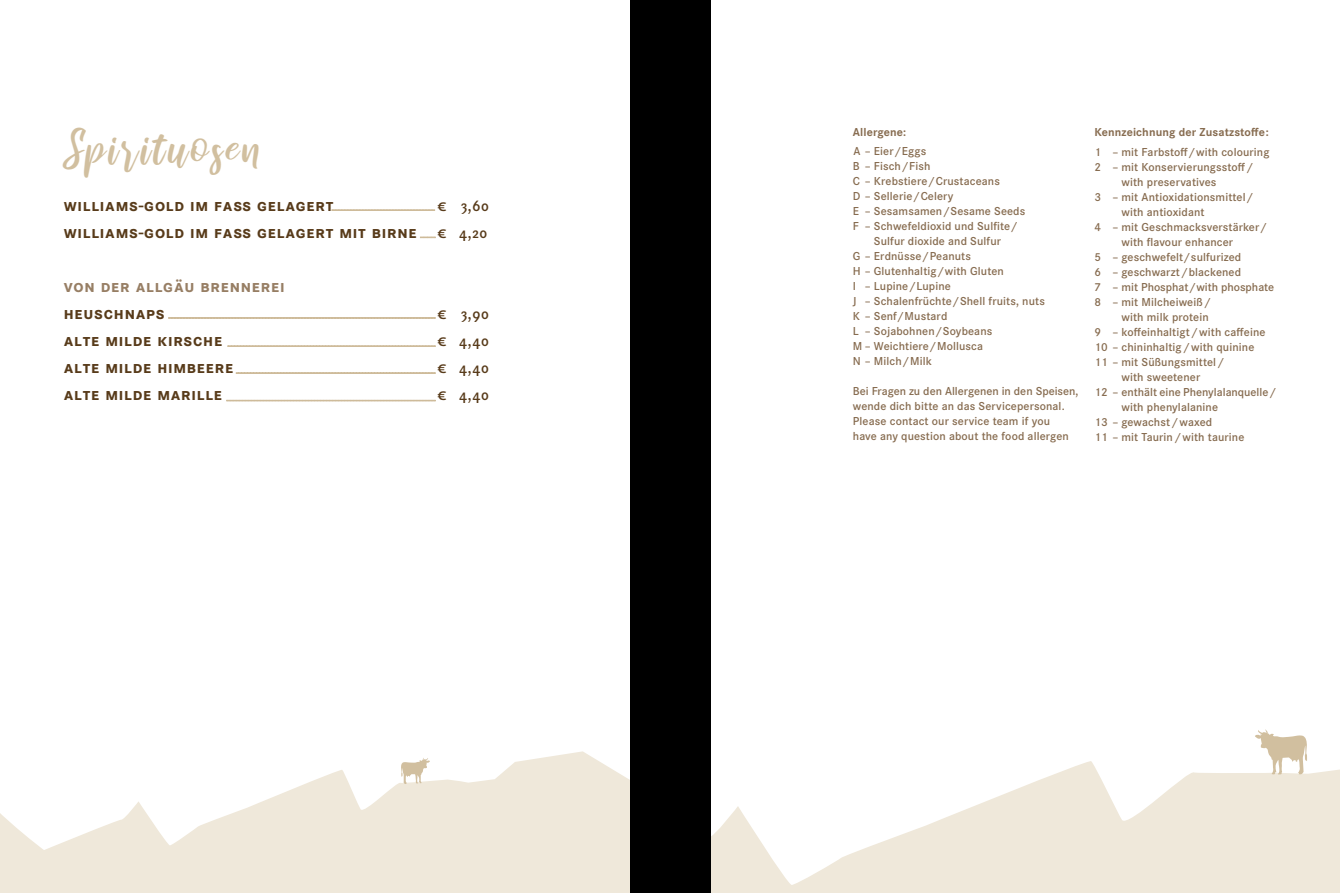
<style>
.page{position:relative;width:1340px;height:893px;background:#fff}
.page>*{position:absolute;margin:0;border:0;box-sizing:border-box;transform-origin:0 0}
.t1{font:48px "raustila";letter-spacing:.07em;color:#d1bf9f}
.t2{font:700 18px "Corporate SSC";letter-spacing:.04em;color:#583b1a}
.t3{font:700 18px "Corporate SSC";letter-spacing:.04em;color:#977e64}
.t4{font:600 15.75px "Corporate SSC";letter-spacing:.04em;color:#583b1a}
.t5{font:600 12px/15px "Corporate S";letter-spacing:.01em;color:#876c50}
.t6{font:700 12px "Corporate S";letter-spacing:.01em;color:#876c50}
.s1{font-family:"Fedra Sans Std";font-weight:400}
.s2{font-family:"Fedra Sans Std";font-weight:400;font-size:15.75px}
.s3{font-weight:600;font-size:15.75px}
</style>
<div class="page">
<svg style="left:710px;top:648px;width:629px;height:245px"></svg>
<svg style="left:0;top:751px;width:629px;height:142px;fill:#efe8da"></svg>
<svg style="left:1254px;top:729px;width:52px;height:45px"></svg>
<svg style="left:401px;top:758px;width:29px;height:26px"></svg>
<svg style="left:226px;top:400px;width:209px;height:2px"></svg>
<svg style="left:236px;top:372px;width:199px;height:2px"></svg>
<svg style="left:168px;top:317px;width:267px;height:2px"></svg>
<svg style="left:420px;top:237px;width:16px;height:1px"></svg>
<svg style="left:227px;top:345px;width:208px;height:2px"></svg>
<svg style="left:331px;top:209px;width:104px;height:2px"></svg>
<div style="left:629px;top:0;width:81px;height:893px;background:#000"></div>
<h1 class="t1" style="left:64px;top:121px;width:200px">Spirituosen</h1>
<h2 class="t2" style="left:64px;top:195px;width:271px">williams-gold im faß gelagert</h2>
<h3 class="t4" style="left:437px;top:197px;width:53px"><span class="s1">€</span> 3,60</h3>
<h2 class="t2" style="left:64px;top:222px;width:425px">williams-gold im faß gelagert mit birne <span class="s2">€</span> <span class="s3">4,20</span></h2>
<h2 class="t3" style="left:64px;top:276px;width:222px">von der allgäu brennerei</h2>
<h2 class="t2" style="left:64px;top:303px;width:102px">heuschnaps</h2>
<h3 class="t4" style="left:437px;top:305px;width:53px"><span class="s1">€</span> 3,90</h3>
<h2 class="t2" style="left:64px;top:330px;width:160px">alte milde kirsche</h2>
<h3 class="t4" style="left:437px;top:332px;width:53px"><span class="s1">€</span> 4,40</h3>
<h2 class="t2" style="left:64px;top:357px;width:171px">alte milde himbeere</h2>
<h3 class="t4" style="left:437px;top:359px;width:53px"><span class="s1">€</span> 4,40</h3>
<h2 class="t2" style="left:64px;top:384px;width:160px">alte milde marille</h2>
<h3 class="t4" style="left:437px;top:386px;width:53px"><span class="s1">€</span> 4,40</h3>
<p class="t6" style="left:853px;top:123px;width:55px">Allergene:</p>
<p class="t5" style="left:853px;top:143px;width:74px">A – Eier / Eggs</p>
<p class="t5" style="left:853px;top:158px;width:79px">B – Fisch / Fish</p>
<p class="t5" style="left:853px;top:173px;width:148px">C – Krebstiere / Crustaceans</p>
<p class="t5" style="left:853px;top:188px;width:102px">D – Sellerie / Celery</p>
<p class="t5" style="left:853px;top:203px;width:174px">E – Sesamsamen / Sesame Seeds</p>
<p class="t5" style="left:853px;top:218px;width:166px">F – Schwefeldioxid und Sulfite /</p>
<p class="t5" style="left:874px;top:233px;width:129px">Sulfur dioxide and Sulfur</p>
<p class="t5" style="left:853px;top:248px;width:120px">G – Erdnüsse / Peanuts</p>
<p class="t5" style="left:853px;top:263px;width:152px">H – Glutenhaltig / with Gluten</p>
<p class="t5" style="left:853px;top:278px;width:99px">I – Lupine / Lupine</p>
<p class="t5" style="left:853px;top:293px;width:193px">J – Schalenfrüchte / Shell fruits, nuts</p>
<p class="t5" style="left:853px;top:308px;width:96px">K – Senf/ Mustard</p>
<p class="t5" style="left:853px;top:323px;width:141px">L – Sojabohnen / Soybeans</p>
<p class="t5" style="left:853px;top:338px;width:132px">M – Weichtiere / Mollusca</p>
<p class="t5" style="left:853px;top:353px;width:80px">N – Milch / Milk</p>
<p class="t5" style="left:853px;top:383px;width:227px">Bei Fragen zu den Allergenen in den Speisen, wende dich bitte an das Servicepersonal.<br>Please contact our service team if you<br>have any question about the food allergen</p>
<p class="t6" style="left:1094px;top:124px;width:176px">Kennzeichnung der Zusatzstoffe :</p>
<p class="t5" style="left:1094px;top:144px;width:176px">1 – mit Farbstoff / with colouring</p>
<p class="t5" style="left:1094px;top:159px;width:160px">2 – mit Konservierungsstoff /</p>
<p class="t5" style="left:1121px;top:174px;width:96px">with preservatives</p>
<p class="t5" style="left:1094px;top:189px;width:160px">3 – mit Antioxidationsmittel /</p>
<p class="t5" style="left:1121px;top:204px;width:85px">with antioxidant</p>
<p class="t5" style="left:1094px;top:219px;width:174px">4 – mit Geschmacksverstärker /</p>
<p class="t5" style="left:1121px;top:234px;width:113px">with flavour enhancer</p>
<p class="t5" style="left:1094px;top:249px;width:148px">5 – geschwefelt/ sulfurized</p>
<p class="t5" style="left:1094px;top:264px;width:148px">6 – geschwarzt / blackened</p>
<p class="t5" style="left:1094px;top:279px;width:181px">7 – mit Phosphat / with phosphate</p>
<p class="t5" style="left:1094px;top:294px;width:118px">8 – mit Milcheiweiß /</p>
<p class="t5" style="left:1121px;top:309px;width:89px">with milk protein</p>
<p class="t5" style="left:1094px;top:324px;width:172px">9 – koffeinhaltigt / with caffeine</p>
<p class="t5" style="left:1094px;top:339px;width:161px">10 – chininhaltig / with quinine</p>
<p class="t5" style="left:1094px;top:354px;width:131px">11 – mit Süßungsmittel /</p>
<p class="t5" style="left:1121px;top:369px;width:80px">with sweetener</p>
<p class="t5" style="left:1094px;top:384px;width:183px">12 – enthält eine Phenylalanquelle /</p>
<p class="t5" style="left:1121px;top:399px;width:98px">with phenylalanine</p>
<p class="t5" style="left:1094px;top:414px;width:119px">13 – gewachst / waxed</p>
<p class="t5" style="left:1094px;top:429px;width:151px">11 – mit Taurin / with taurine</p>
</div>
